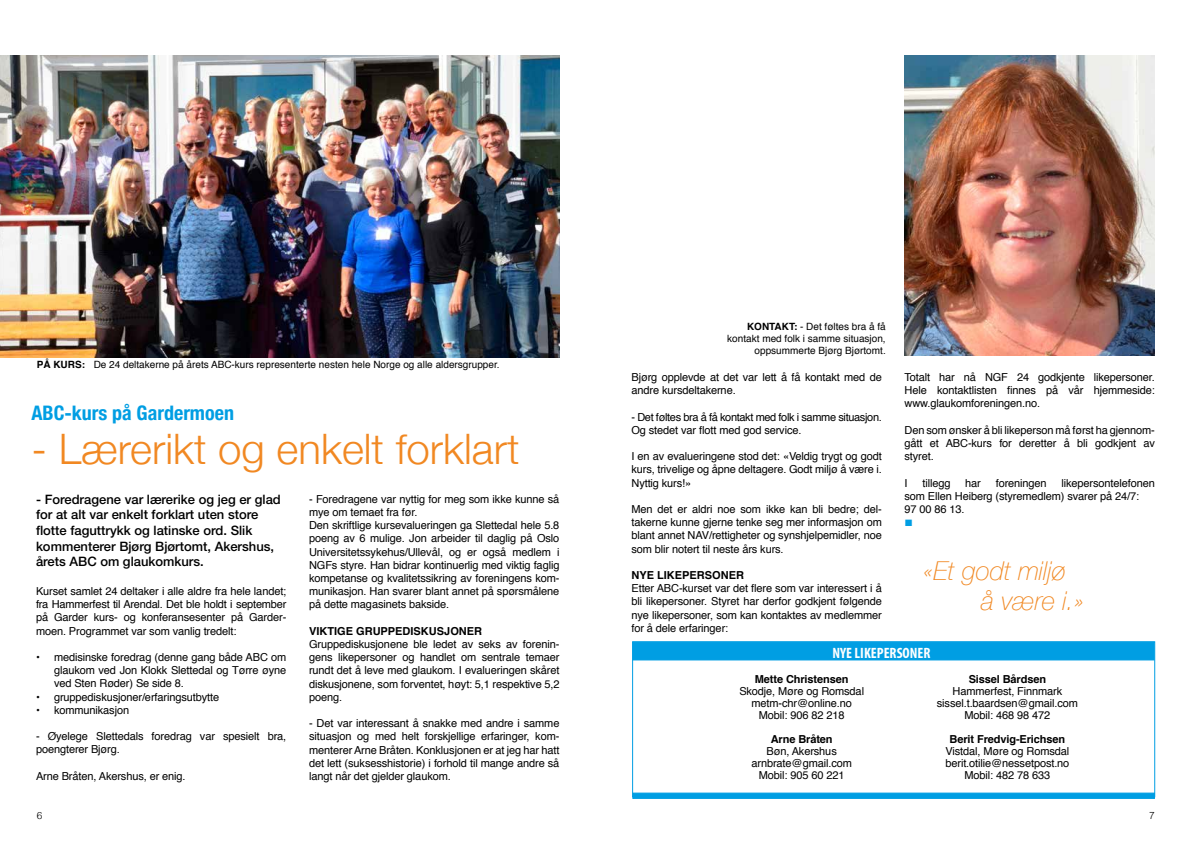
<style>
.page{position:relative;width:1191px;height:842px;background:#fff}
.page>*{position:absolute;margin:0;border:0;box-sizing:border-box;transform-origin:0 0}
.t1{font:300 42px "Helvetica Neue";color:#f18822}
.t2{font:italic 100 26px/30px "Helvetica Neue";color:#f18822}
.t3{font:700 condensed 20px "Helvetica Neue";color:#009ee3}
.t4{font:700 condensed 15px "Myriad Pro";color:#fff}
.t5{font:14px "Times New Roman";color:#009ee3}
.t6{font:500 13px/15.6px "Helvetica Neue LT Pro";color:#000}
.t7{font:11px/13.2px "Helvetica";letter-spacing:-.01em;color:#000;text-align:justify}
.t8{font:700 11px "Helvetica";letter-spacing:-.01em;color:#000}
.t9{font:11px/13.2px "Helvetica";letter-spacing:-.03em;color:#000}
.t10{font:10px/12px "Helvetica";color:#000;text-align:right}
.t11{font:300 10px "Helvetica";color:#000}
.s1{font-weight:700}
</style>
<div class="page">
<img style="left:0;top:56px;width:559px;height:301px">
<img style="left:904px;top:56px;width:251px;height:299px">
<div style="left:632px;top:641px;width:523px;height:156px;background:#fff;border:1px solid #009ee3"></div>
<div style="left:632px;top:641px;width:522px;height:19px;background:#009ee3;border:1px solid #009ee3"></div>
<svg style="left:632px;top:793px;width:523px;height:6px;fill:#009ee3"></svg>
<p class="t10" style="left:37px;top:359px;width:464px"><span class="s1">PÅ KURS:</span> De 24 deltakerne på årets ABC-kurs representerte nesten hele Norge og alle aldersgrupper.</p>
<h3 class="t3" style="left:31px;top:397px;width:204px">ABC-kurs på Gardermoen</h3>
<h1 class="t1" style="left:31px;top:415px;width:489px">- Lærerikt og enkelt forklart</h1>
<p class="t6" style="left:36px;top:491px;width:246px">- Foredragene var lærerike og jeg er glad for at alt var enkelt forklart uten store flotte faguttrykk og latinske ord. Slik kommenterer Bjørg Bjørtomt, Akershus, årets ABC om glaukomkurs.</p>
<p class="t7" style="left:36px;top:585px;width:252px">Kurset samlet 24 deltaker i alle aldre fra hele landet; fra Hammerfest til Arendal. Det ble holdt i september på Garder kurs- og konferansesenter på Garder&shy;moen. Programmet var som vanlig tredelt:</p>
<p class="t7" style="left:54px;top:651px;width:234px;text-indent:-18px">• medisinske foredrag (denne gang både ABC om glaukom ved Jon Klokk Slettedal og Tørre øyne ved Sten Røder) Se side 8.</p>
<p class="t7" style="left:36px;top:690px;width:185px">• gruppediskusjoner/erfaringsutbytte</p>
<p class="t7" style="left:36px;top:704px;width:95px">• kommunikasjon</p>
<p class="t7" style="left:36px;top:730px;width:252px">- Øyelege Slettedals foredrag var spesielt bra, poengterer Bjørg.</p>
<p class="t7" style="left:36px;top:770px;width:151px">Arne Bråten, Akershus, er enig.</p>
<p class="t7" style="left:309px;top:493px;width:252px;text-align:left">- Foredragene var nyttig for meg som ikke kunne så mye om temaet fra før.<br>Den skriftlige kursevalueringen ga Slettedal hele 5.8 poeng av 6 mulige. Jon arbeider til daglig på Oslo Universitetssykehus/Ullevål, og er også medlem i NGFs styre. Han bidrar kontinuerlig med viktig faglig kompetanse og kvalitetssikring av foreningens kom&shy;munikasjon. Han svarer blant annet på spørsmålene på dette magasinets bakside.</p>
<p class="t8" style="left:309px;top:622px;width:174px">VIKTIGE GRUPPEDISKUSJONER</p>
<p class="t7" style="left:309px;top:638px;width:252px">Gruppediskusjonene ble ledet av seks av forenin&shy;gens likepersoner og handlet om sentrale temaer rundt det å leve med glaukom. I evalueringen skåret diskusjonene, som forventet, høyt: 5,1 respektive 5,2 poeng.</p>
<p class="t7" style="left:309px;top:717px;width:252px">- Det var interessant å snakke med andre i samme situasjon og med helt forskjellige erfaringer, kom&shy;menterer Arne Bråten. Konklusjonen er at jeg har hatt det lett (suksesshistorie) i forhold til mange andre så langt når det gjelder glaukom.</p>
<p class="t10" style="left:727px;top:320px;width:160px"><span class="s1">KONTAKT:</span> - Det føltes bra å få kontakt med folk i samme situasjon, oppsummerte Bjørg Bjørtomt.</p>
<p class="t7" style="left:631px;top:371px;width:252px">Bjørg opplevde at det var lett å få kontakt med de andre kursdeltakerne.</p>
<p class="t9" style="left:631px;top:410px;width:252px">- Det føltes bra å få kontakt med folk i samme situasjon.<br>Og stedet var flott med god service.</p>
<p class="t7" style="left:631px;top:450px;width:252px">I en av evalueringene stod det: «Veldig trygt og godt kurs, trivelige og åpne deltagere. Godt miljø å være i.<br>Nyttig kurs!»</p>
<p class="t7" style="left:631px;top:503px;width:252px">Men det er aldri noe som ikke kan bli bedre; del&shy;takerne kunne gjerne tenke seg mer informasjon om blant annet NAV/rettigheter og synshjelpemidler, noe som blir notert til neste års kurs.</p>
<p class="t8" style="left:631px;top:566px;width:114px">NYE LIKEPERSONER</p>
<p class="t7" style="left:631px;top:582px;width:252px">Etter ABC-kurset var det flere som var interessert i å bli likepersoner. Styret har derfor godkjent følgende nye likepersoner, som kan kontaktes av medlemmer for å dele erfaringer:</p>
<p class="t7" style="left:904px;top:371px;width:252px">Totalt har nå NGF 24 godkjente likepersoner.<br>Hele kontaktlisten finnes på vår hjemmeside: www.glaukomforeningen.no.</p>
<p class="t7" style="left:904px;top:424px;width:252px">Den som ønsker å bli likeperson må først ha gjennom&shy;gått et ABC-kurs for deretter å bli godkjent av styret.</p>
<p class="t7" style="left:904px;top:476px;width:5px">I</p>
<p class="t7" style="left:922px;top:476px;width:30px">tillegg</p>
<p class="t7" style="left:965px;top:476px;width:17px">har</p>
<p class="t7" style="left:995px;top:476px;width:52px">foreningen</p>
<p class="t7" style="left:904px;top:476px;width:252px;text-align:left;text-indent:157px">likepersontelefonen som Ellen Heiberg (styremedlem) svarer på 24/7:<br>97 00 86 13.</p>
<p class="t5" style="left:904px;top:512px;width:10px">■</p>
<h2 class="t2" style="left:981px;top:555px;width:105px;text-indent:-58px">«Et godt miljø å være i.»</h2>
<h3 class="t4" style="left:832px;top:644px;width:99px">NYE LIKEPERSONER</h3>
<p class="t8" style="left:755px;top:670px;width:95px">Mette Christensen</p>
<p class="t7" style="left:739px;top:685px;width:126px;line-height:12px;text-align:center">Skodje, Møre og Romsdal metm-chr@online.no<br>Mobil: 906 82 218</p>
<p class="t8" style="left:770px;top:730px;width:63px">Arne Bråten</p>
<p class="t7" style="left:751px;top:745px;width:102px;line-height:12px;text-align:center">Bøn, Akershus arnbrate@gmail.com<br>Mobil: 905 60 221</p>
<p class="t8" style="left:968px;top:670px;width:79px">Sissel Bårdsen</p>
<p class="t7" style="left:937px;top:685px;width:142px;line-height:12px;text-align:center">Hammerfest, Finnmark sissel.t.baardsen@gmail.com<br>Mobil: 468 98 472</p>
<p class="t8" style="left:949px;top:730px;width:117px">Berit Fredvig-Erichsen</p>
<p class="t7" style="left:945px;top:745px;width:125px;line-height:12px;text-align:center">Vistdal, Møre og Romsdal berit.otilie@nessetpost.no<br>Mobil: 482 78 633</p>
<p class="t11" style="left:37px;top:807px;width:7px">6</p>
<p class="t11" style="left:1149px;top:807px;width:7px">7</p>
</div>
